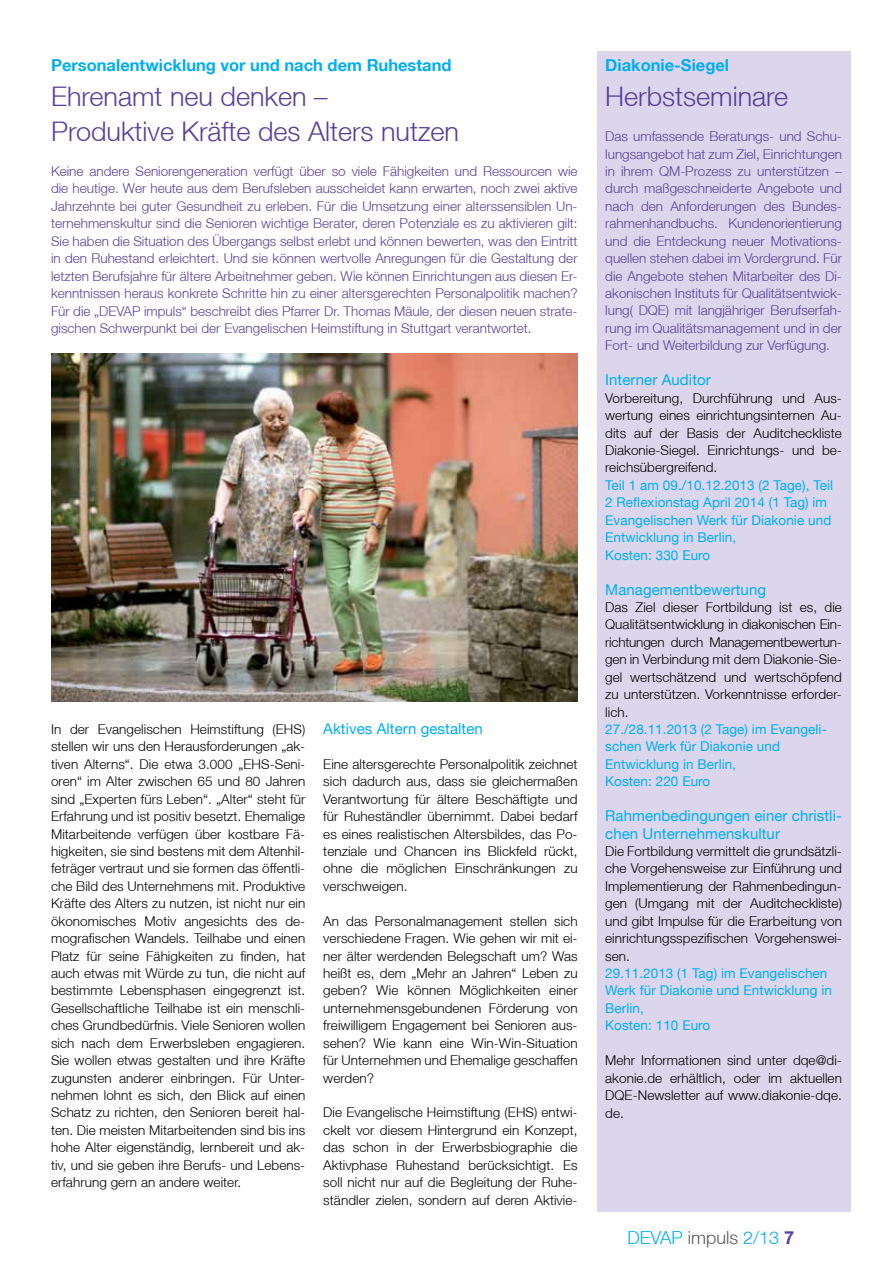
<style>
.page{position:relative;width:893px;height:1263px;background:#fff}
.page>*{position:absolute;margin:0;border:0;box-sizing:border-box;transform-origin:0 0}
.t1{font:300 27px/34.8px "Helvetica Neue LT";color:#583f99}
.t2{font:300 18px "Helvetica Neue LT";color:#00aeef}
.t3{font:700 16.5px "Helvetica Neue LT";color:#00aeef}
.t4{font:15px/17.4px "Helvetica Neue LT";letter-spacing:.005em;color:#00aeef}
.t5{font:300 13.5px/17.4px "Helvetica Neue LT";letter-spacing:.005em;color:#000;text-align:justify}
.t6{font:300 13.5px/17.4px "Helvetica Neue LT";color:#583f99;text-align:justify}
.t7{font:13.5px/17.4px "Helvetica Neue LT";letter-spacing:.005em;color:#00aeef}
.s1{color:#58595b}
.s2{font-weight:700;color:#583f99}
</style>
<div class="page">
<div style="left:597px;top:51px;width:253px;height:1161px;background:#dbd6eb"></div>
<img style="left:51px;top:353px;width:527px;height:349px">
<p class="t3" style="left:51px;top:55px;width:402px">Personalentwicklung vor und nach dem Ruhestand</p>
<h1 class="t1" style="left:51px;top:79px;width:410px">Ehrenamt neu denken –<br>Produktive Kräfte des Alters nutzen</h1>
<p class="t6" style="left:51px;top:162px;width:528px">Keine andere Seniorengeneration verfügt über so viele Fähigkeiten und Ressourcen wie die heutige. Wer heute aus dem Berufsleben ausscheidet kann erwarten, noch zwei aktive Jahrzehnte bei guter Gesundheit zu erleben. Für die Umsetzung einer alterssensiblen Un&shy;ternehmenskultur sind die Senioren wichtige Berater, deren Potenziale es zu aktivieren gilt:<br>Sie haben die Situation des Übergangs selbst erlebt und können bewerten, was den Eintritt in den Ruhestand erleichtert. Und sie können wertvolle Anregungen für die Gestaltung der letzten Berufsjahre für ältere Arbeitnehmer geben. Wie können Einrichtungen aus diesen Er&shy;kenntnissen heraus konkrete Schritte hin zu einer altersgerechten Personalpolitik machen?<br>Für die „DEVAP impuls“ beschreibt dies Pfarrer Dr. Thomas Mäule, der diesen neuen strate&shy;gischen Schwerpunkt bei der Evangelischen Heimstiftung in Stuttgart verantwortet.</p>
<p class="t5" style="left:51px;top:720px;width:256px">In der Evangelischen Heimstiftung (EHS) stellen wir uns den Herausforderungen „ak&shy;tiven Alterns“. Die etwa 3.000 „EHS-Seni&shy;oren“ im Alter zwischen 65 und 80 Jahren sind „Experten fürs Leben“. „Alter“ steht für Erfahrung und ist positiv besetzt. Ehemalige Mitarbeitende verfügen über kostbare Fä&shy;higkeiten, sie sind bestens mit dem Altenhil&shy;feträger vertraut und sie formen das öffentli&shy;che Bild des Unternehmens mit. Produktive Kräfte des Alters zu nutzen, ist nicht nur ein ökonomisches Motiv angesichts des de&shy;mografischen Wandels. Teilhabe und einen Platz für seine Fähigkeiten zu finden, hat auch etwas mit Würde zu tun, die nicht auf bestimmte Lebensphasen eingegrenzt ist.<br>Gesellschaftliche Teilhabe ist ein menschli&shy;ches Grundbedürfnis. Viele Senioren wollen sich nach dem Erwerbsleben engagieren.<br>Sie wollen etwas gestalten und ihre Kräfte zugunsten anderer einbringen. Für Unter&shy;nehmen lohnt es sich, den Blick auf einen Schatz zu richten, den Senioren bereit hal&shy;ten. Die meisten Mitarbeitenden sind bis ins hohe Alter eigenständig, lernbereit und ak&shy;tiv, und sie geben ihre Berufs- und Lebens&shy;erfahrung gern an andere weiter.</p>
<p class="t4" style="left:323px;top:720px;width:161px">Aktives Altern gestalten</p>
<p class="t5" style="left:323px;top:755px;width:256px">Eine altersgerechte Personalpolitik zeichnet sich dadurch aus, dass sie gleichermaßen Verantwortung für ältere Beschäftigte und für Ruheständler übernimmt. Dabei bedarf es eines realistischen Altersbildes, das Po&shy;tenziale und Chancen ins Blickfeld rückt, ohne die möglichen Einschränkungen zu verschweigen.</p>
<p class="t5" style="left:323px;top:912px;width:256px">An das Personalmanagement stellen sich verschiedene Fragen. Wie gehen wir mit ei&shy;ner älter werdenden Belegschaft um? Was heißt es, dem „Mehr an Jahren“ Leben zu geben? Wie können Möglichkeiten einer unternehmensgebundenen Förderung von freiwilligem Engagement bei Senioren aus&shy;sehen? Wie kann eine Win-Win-Situation für Unternehmen und Ehemalige geschaffen werden?</p>
<p class="t5" style="left:323px;top:1104px;width:256px">Die Evangelische Heimstiftung (EHS) entwi&shy;ckelt vor diesem Hintergrund ein Konzept, das schon in der Erwerbsbiographie die Aktivphase Ruhestand berücksichtigt. Es soll nicht nur auf die Begleitung der Ruhe&shy;ständler zielen, sondern auf deren Aktivie-</p>
<p class="t3" style="left:605px;top:55px;width:125px">Diakonie-Siegel</p>
<h1 class="t1" style="left:605px;top:79px;width:185px">Herbstseminare</h1>
<p class="t6" style="left:605px;top:127px;width:238px">Das umfassende Beratungs- und Schu&shy;lungsangebot hat zum Ziel, Einrichtungen in ihrem QM-Prozess zu unterstützen – durch maßgeschneiderte Angebote und nach den Anforderungen des Bundes&shy;rahmenhandbuchs. Kundenorientierung und die Entdeckung neuer Motivations&shy;quellen stehen dabei im Vordergrund. Für die Angebote stehen Mitarbeiter des Di&shy;akonischen Instituts für Qualitätsentwick&shy;lung( DQE) mit langjähriger Berufserfah&shy;rung im Qualitätsmanagement und in der Fort- und Weiterbildung zur Verfügung.</p>
<p class="t4" style="left:605px;top:371px;width:107px">Interner Auditor</p>
<p class="t5" style="left:605px;top:389px;width:238px">Vorbereitung, Durchführung und Aus&shy;wertung eines einrichtungsinternen Au&shy;dits auf der Basis der Auditcheckliste Diakonie-Siegel. Einrichtungs- und be&shy;reichsübergreifend.</p>
<p class="t7" style="left:605px;top:476px;width:229px">Teil 1 am 09./10.12.2013 (2 Tage), Teil<br>2 Reflexionstag April 2014 (1 Tag) im<br>Evangelischen Werk für Diakonie und<br>Entwicklung in Berlin,<br>Kosten: 330 Euro</p>
<p class="t4" style="left:605px;top:580px;width:162px">Managementbewertung</p>
<p class="t5" style="left:605px;top:598px;width:238px">Das Ziel dieser Fortbildung ist es, die Qualitätsentwicklung in diakonischen Ein&shy;richtungen durch Managementbewertun&shy;gen in Verbindung mit dem Diakonie-Sie&shy;gel wertschätzend und wertschöpfend zu unterstützen. Vorkenntnisse erforder&shy;lich.</p>
<p class="t7" style="left:605px;top:720px;width:223px">27./28.11.2013 (2 Tage) im Evangeli&shy;schen Werk für Diakonie und<br>Entwicklung in Berlin,<br>Kosten: 220 Euro</p>
<p class="t4" style="left:605px;top:807px;width:238px">Rahmenbedingungen einer christli&shy;chen Unternehmenskultur</p>
<p class="t5" style="left:605px;top:842px;width:238px">Die Fortbildung vermittelt die grundsätzli&shy;che Vorgehensweise zur Einführung und Implementierung der Rahmenbedingun&shy;gen (Umgang mit der Auditcheckliste) und gibt Impulse für die Erarbeitung von einrichtungsspezifischen Vorgehenswei&shy;sen.</p>
<p class="t7" style="left:605px;top:964px;width:228px">29.11.2013 (1 Tag) im Evangelischen<br>Werk für Diakonie und Entwicklung in<br>Berlin,<br>Kosten: 110 Euro</p>
<p class="t5" style="left:605px;top:1051px;width:238px">Mehr Informationen sind unter dqe@di&shy;akonie.de erhältlich, oder im aktuellen DQE-Newsletter auf www.diakonie-dqe. de.</p>
<h2 class="t2" style="left:628px;top:1226px;width:168px">DEVAP <span class="s1">impuls</span> 2/13 <span class="s2">7</span></h2>
</div>
